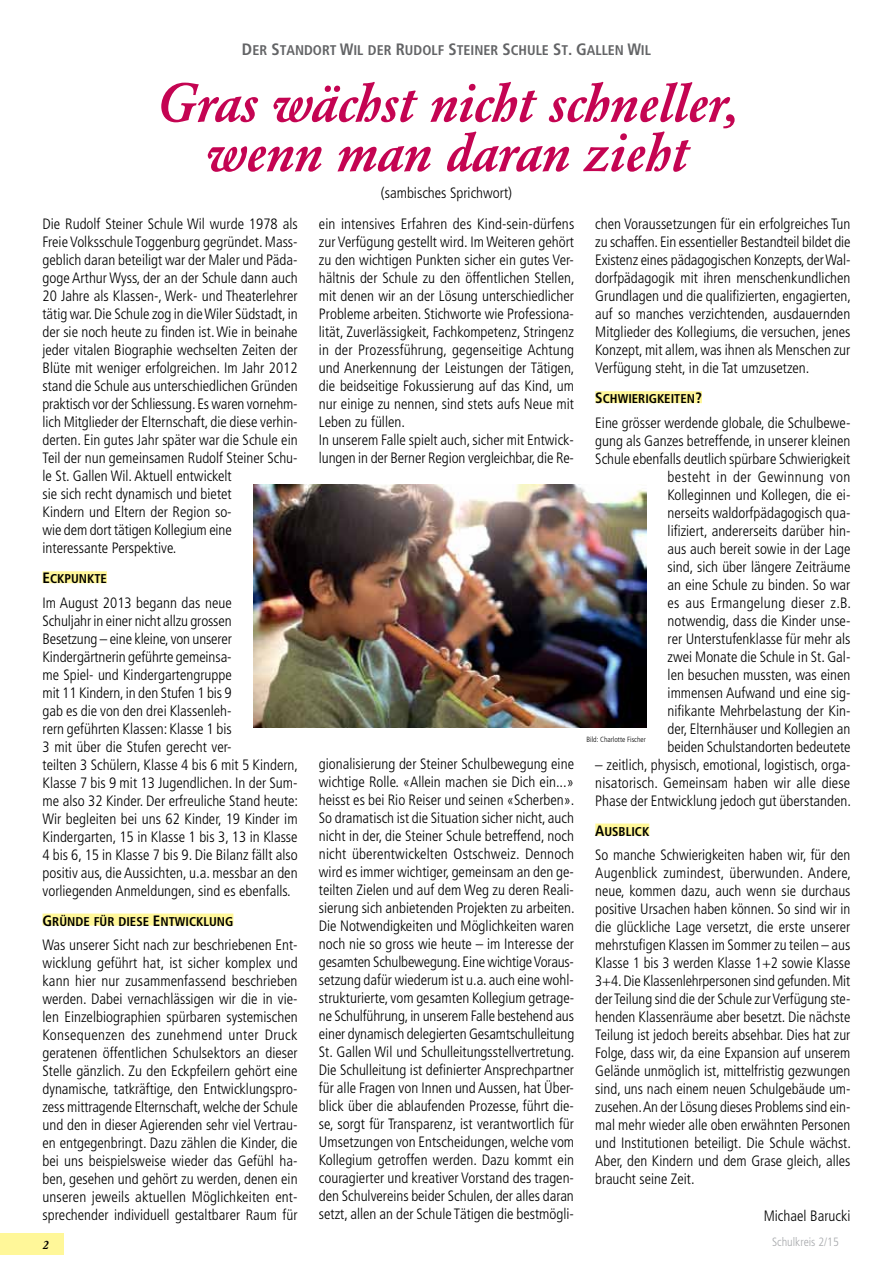
<style>
.page{position:relative;width:893px;height:1263px;background:#fff}
.page>*{position:absolute;margin:0;border:0;box-sizing:border-box;transform-origin:0 0}
.t1{font:italic 500 54px/49.5px "Garamond BE";color:#c40452;text-align:center}
.t2{font:300 condensed 15px/18px "Frutiger LT Std";color:#000;text-align:justify}
.t3{font:14.1px "Frutiger LT Std Bold Cn SC850";color:#636466}
.t4{font:12.75px "Frutiger LT Std Bold Cn SC850";color:#000}
.t5{font:300 condensed 12px "Frutiger LT Std";color:#a7a9ac}
.t6{font:italic 500 12px "Garamond BE";color:#000}
.t7{font:300 condensed 7.5px "Frutiger LT Std";color:#000}
.s1{font-size:16.5px}
.s2{font-size:15px}
</style>
<div class="page">
<div style="left:0;top:1233px;width:64px;height:21px;background:#fff799"></div>
<div style="left:43px;top:571px;width:64px;height:12px;background:#fff799"></div>
<div style="left:43px;top:913px;width:190px;height:12px;background:#fff799"></div>
<div style="left:595px;top:391px;width:107px;height:12px;background:#fff799"></div>
<div style="left:595px;top:823px;width:54px;height:12px;background:#fff799"></div>
<img style="left:253px;top:485px;width:393px;height:243px">
<p class="t3" style="left:242px;top:42px;width:411px"><span class="s1">D</span>ER <span class="s1">S</span>TANDORT <span class="s1">W</span>IL DER <span class="s1">R</span>UDOLF <span class="s1">S</span>TEINER <span class="s1">S</span>CHULE <span class="s1">S</span>T<span class="s1">. G</span>ALLEN <span class="s1">W</span>IL</p>
<h1 class="t1" style="left:155px;top:79px;width:583px">Gras wächst nicht schneller, wenn man daran zieht</h1>
<p class="t2" style="left:319px;top:177px;width:257px;line-height:31.5px;text-align:center">(sambisches Sprichwort)<br>ein intensives Erfahren des Kind-sein-dürfens</p>
<p class="t2" style="left:319px;top:233px;width:257px;text-align:left">zur Verfügung gestellt wird. Im Weiteren gehört zu den wichtigen Punkten sicher ein gutes Ver&shy;hältnis der Schule zu den öffentlichen Stellen, mit denen wir an der Lösung unterschiedlicher Probleme arbeiten. Stichworte wie Professiona&shy;lität, Zuverlässigkeit, Fachkompetenz, Stringenz in der Prozessführung, gegenseitige Achtung und Anerkennung der Leistungen der Tätigen, die beidseitige Fokussierung auf das Kind, um nur einige zu nennen, sind stets aufs Neue mit Leben zu füllen.<br>In unserem Falle spielt auch, sicher mit Entwick&shy;lungen in der Berner Region vergleichbar, die Re-</p>
<p class="t2" style="left:43px;top:215px;width:257px;text-align:left">Die Rudolf Steiner Schule Wil wurde 1978 als Freie Volksschule Toggenburg gegründet. Mass&shy;geblich daran beteiligt war der Maler und Päda&shy;goge Arthur Wyss, der an der Schule dann auch 20 Jahre als Klassen-, Werk- und Theaterlehrer tätig war. Die Schule zog in die Wiler Südstadt, in der sie noch heute zu finden ist. Wie in beinahe jeder vitalen Biographie wechselten Zeiten der Blüte mit weniger erfolgreichen. Im Jahr 2012 stand die Schule aus unterschiedlichen Gründen praktisch vor der Schliessung. Es waren vornehm&shy;lich Mitglieder der Elternschaft, die diese verhin&shy;derten. Ein gutes Jahr später war die Schule ein Teil der nun gemeinsamen Rudolf Steiner Schu&shy;le St. Gallen Wil. Aktuell entwickelt<br>sie sich recht dynamisch und bietet<br>Kindern und Eltern der Region so-<br>wie dem dort tätigen Kollegium eine interessante Perspektive.</p>
<p class="t4" style="left:43px;top:571px;width:64px"><span class="s2">E</span>CKPUNKTE</p>
<p class="t2" style="left:43px;top:594px;width:257px;text-align:left">Im August 2013 begann das neue<br>Schuljahr in einer nicht allzu grossen<br>Besetzung – eine kleine, von unserer Kindergärtnerin geführte gemeinsa-<br>me Spiel- und Kindergartengruppe<br>mit 11 Kindern, in den Stufen 1 bis 9<br>gab es die von den drei Klassenleh-<br>rern geführten Klassen: Klasse 1 bis<br>3 mit über die Stufen gerecht ver-<br>teilten 3 Schülern, Klasse 4 bis 6 mit 5 Kindern, Klasse 7 bis 9 mit 13 Jugendlichen. In der Sum&shy;me also 32 Kinder. Der erfreuliche Stand heute:<br>Wir begleiten bei uns 62 Kinder, 19 Kinder im Kindergarten, 15 in Klasse 1 bis 3, 13 in Klasse 4 bis 6, 15 in Klasse 7 bis 9. Die Bilanz fällt also positiv aus, die Aussichten, u.a. messbar an den vorliegenden Anmeldungen, sind es ebenfalls.</p>
<p class="t4" style="left:43px;top:913px;width:191px"><span class="s2">G</span>RÜNDE FÜR DIESE <span class="s2">E</span>NTWICKLUNG</p>
<p class="t2" style="left:43px;top:936px;width:257px">Was unserer Sicht nach zur beschriebenen Ent&shy;wicklung geführt hat, ist sicher komplex und kann hier nur zusammenfassend beschrieben werden. Dabei vernachlässigen wir die in vie&shy;len Einzelbiographien spürbaren systemischen Konsequenzen des zunehmend unter Druck geratenen öffentlichen Schulsektors an dieser Stelle gänzlich. Zu den Eckpfeilern gehört eine dynamische, tatkräftige, den Entwicklungspro&shy;zess mittragende Elternschaft, welche der Schule und den in dieser Agierenden sehr viel Vertrau&shy;en entgegenbringt. Dazu zählen die Kinder, die bei uns beispielsweise wieder das Gefühl ha&shy;ben, gesehen und gehört zu werden, denen ein unseren jeweils aktuellen Möglichkeiten ent&shy;sprechender individuell gestaltbarer Raum für</p>
<p class="t2" style="left:595px;top:215px;width:257px">chen Voraussetzungen für ein erfolgreiches Tun zu schaffen. Ein essentieller Bestandteil bildet die Existenz eines pädagogischen Konzepts, der Wal&shy;dorfpädagogik mit ihren menschenkundlichen Grundlagen und die qualifizierten, engagierten, auf so manches verzichtenden, ausdauernden Mitglieder des Kollegiums, die versuchen, jenes Konzept, mit allem, was ihnen als Menschen zur Verfügung steht, in die Tat umzusetzen.</p>
<p class="t4" style="left:595px;top:391px;width:108px"><span class="s2">S</span>CHWIERIGKEITEN<span class="s2">?</span></p>
<p class="t2" style="left:595px;top:414px;width:257px;text-align:right">Eine grösser werdende globale, die Schulbewe&shy;gung als Ganzes betreffende, in unserer kleinen Schule ebenfalls deutlich spürbare Schwierigkeit besteht in der Gewinnung von<br>Kolleginnen und Kollegen, die ei-<br>nerseits waldorfpädagogisch qua-<br>lifiziert, andererseits darüber hin-<br>aus auch bereit sowie in der Lage<br>sind, sich über längere Zeiträume<br>an eine Schule zu binden. So war<br>es aus Ermangelung dieser z.B.<br>notwendig, dass die Kinder unse-<br>rer Unterstufenklasse für mehr als<br>zwei Monate die Schule in St. Gal-<br>len besuchen mussten, was einen<br>immensen Aufwand und eine sig-<br>nifikante Mehrbelastung der Kin-<br>der, Elternhäuser und Kollegien an<br>beiden Schulstandorten bedeutete</p>
<p class="t2" style="left:595px;top:756px;width:257px">– zeitlich, physisch, emotional, logistisch, orga&shy;nisatorisch. Gemeinsam haben wir alle diese Phase der Entwicklung jedoch gut überstanden.</p>
<p class="t4" style="left:595px;top:823px;width:56px"><span class="s2">A</span>USBLICK</p>
<p class="t2" style="left:595px;top:846px;width:257px">So manche Schwierigkeiten haben wir, für den Augenblick zumindest, überwunden. Andere, neue, kommen dazu, auch wenn sie durchaus positive Ursachen haben können. So sind wir in die glückliche Lage versetzt, die erste unserer mehrstufigen Klassen im Sommer zu teilen – aus Klasse 1 bis 3 werden Klasse 1+2 sowie Klasse 3+4. Die Klassenlehrpersonen sind gefunden. Mit der Teilung sind die der Schule zur Verfügung ste&shy;henden Klassenräume aber besetzt. Die nächste Teilung ist jedoch bereits absehbar. Dies hat zur Folge, dass wir, da eine Expansion auf unserem Gelände unmöglich ist, mittelfristig gezwungen sind, uns nach einem neuen Schulgebäude um&shy;zusehen. An der Lösung dieses Problems sind ein&shy;mal mehr wieder alle oben erwähnten Personen und Institutionen beteiligt. Die Schule wächst.<br>Aber, den Kindern und dem Grase gleich, alles braucht seine Zeit.</p>
<p class="t2" style="left:764px;top:1207px;width:88px">Michael Barucki</p>
<p class="t7" style="left:586px;top:735px;width:61px">Bild: Charlotte Fischer</p>
<p class="t2" style="left:319px;top:755px;width:257px">gionalisierung der Steiner Schulbewegung eine wichtige Rolle. «Allein machen sie Dich ein...» heisst es bei Rio Reiser und seinen «Scherben».<br>So dramatisch ist die Situation sicher nicht, auch nicht in der, die Steiner Schule betreffend, noch nicht überentwickelten Ostschweiz. Dennoch wird es immer wichtiger, gemeinsam an den ge&shy;teilten Zielen und auf dem Weg zu deren Reali&shy;sierung sich anbietenden Projekten zu arbeiten.<br>Die Notwendigkeiten und Möglichkeiten waren noch nie so gross wie heute – im Interesse der gesamten Schulbewegung. Eine wichtige Voraus&shy;setzung dafür wiederum ist u.a. auch eine wohl&shy;strukturierte, vom gesamten Kollegium getrage&shy;ne Schulführung, in unserem Falle bestehend aus einer dynamisch delegierten Gesamtschulleitung St. Gallen Wil und Schulleitungsstellvertretung.<br>Die Schulleitung ist definierter Ansprechpartner für alle Fragen von Innen und Aussen, hat Über&shy;blick über die ablaufenden Prozesse, führt die&shy;se, sorgt für Transparenz, ist verantwortlich für Umsetzungen von Entscheidungen, welche vom Kollegium getroffen werden. Dazu kommt ein couragierter und kreativer Vorstand des tragen&shy;den Schulvereins beider Schulen, der alles daran setzt, allen an der Schule Tätigen die bestmögli-</p>
<p class="t6" style="left:43px;top:1237px;width:7px">2</p>
<p class="t5" style="left:772px;top:1235px;width:68px">Schulkreis 2/15</p>
</div>
